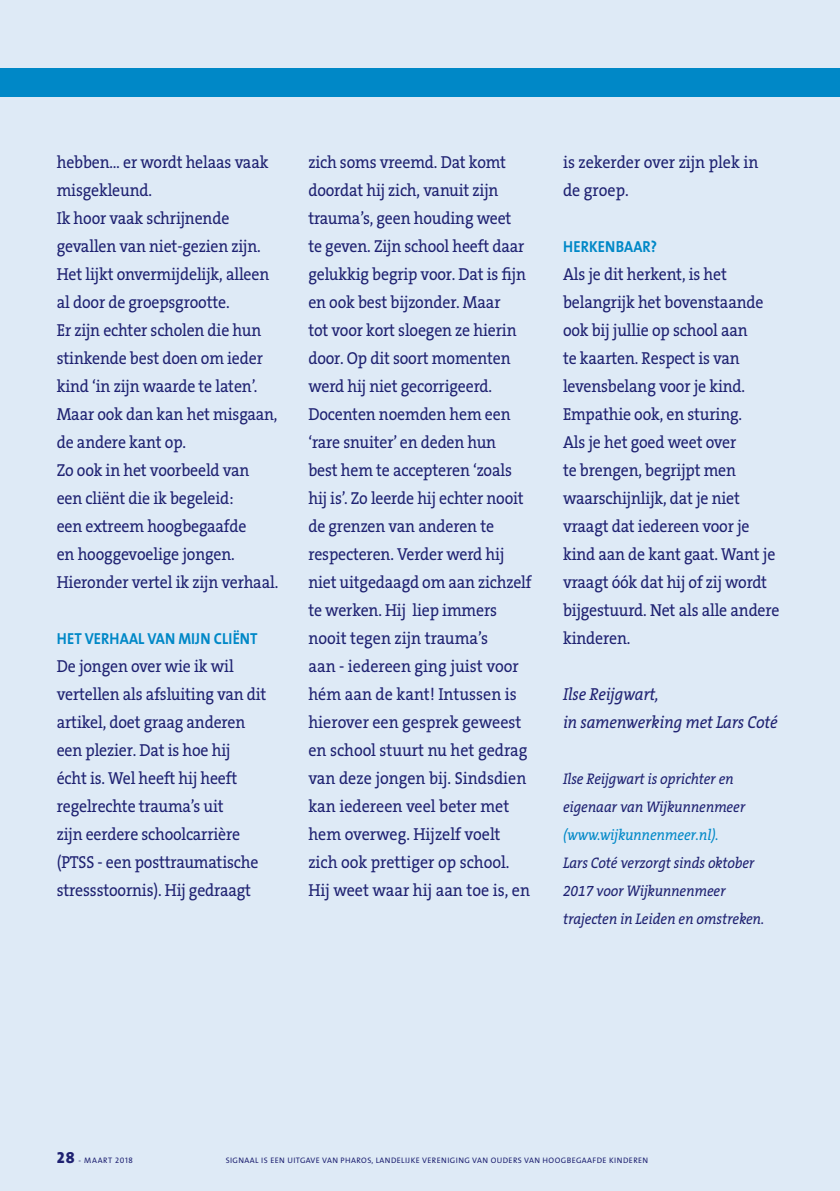
<style>
.page{position:relative;width:840px;height:1191px;background:#fff}
.page>*{position:absolute;margin:0;border:0;box-sizing:border-box;transform-origin:0 0}
.t1{font:17.4px/28px "The Serif B5 Plain";letter-spacing:-.01em;color:#1e2171;scale:.91 1}
.t2{font:italic 17.4px/28px "The Serif B5 Plain";letter-spacing:-.01em;color:#1e2171;scale:.91 1}
.t3{font:17.4px/28px "The Serif B5 Plain";letter-spacing:-.01em;color:#1e2171;scale:.92 1}
.t4{font:700 16px "The Sans";letter-spacing:.005em;color:#0088c7;scale:.91 1}
.t5{font:italic 15.4px/28px "The Serif B5 Plain";letter-spacing:-.01em;color:#1e2171;scale:.91 1}
.t6{font:italic 15.4px "The Serif B5 Plain";letter-spacing:-.01em;color:#0088c7;scale:.91 1}
.t7{font:8px "The Sans Regular Caps";letter-spacing:.05em;color:#1e2171}
.t8{font:8px "The Sans Regular Caps";letter-spacing:.08em;color:#1e2171}
.s1{font-family:"The Sans Extra Bold Caps";font-size:16px}
</style>
<div class="page">
<div style="left:0;top:0;width:839px;height:1191px;background:#deeaf6"></div>
<div style="left:0;top:68px;width:839px;height:28px;background:#0088c7"></div>
<p class="t1" style="left:57px;top:149px;width:245px">hebben… er wordt helaas vaak misgekleund.<br>Ik hoor vaak schrijnende gevallen van niet-gezien zijn.<br>Het lijkt onvermijdelijk, alleen al door de groepsgrootte.<br>Er zijn echter scholen die hun stinkende best doen om ieder kind ‘in zijn waarde te laten’.<br>Maar ook dan kan het misgaan, de andere kant op.<br>Zo ook in het voorbeeld van een cliënt die ik begeleid:<br>een extreem hoogbegaafde<br>en hooggevoelige jongen.<br>Hieronder vertel ik zijn verhaal.</p>
<p class="t4" style="left:57px;top:625px;width:222px">HET VERHAAL VAN MIJN CLIËNT</p>
<p class="t1" style="left:57px;top:653px;width:232px">De jongen over wie ik wil vertellen als afsluiting van dit artikel, doet graag anderen een plezier. Dat is hoe hij<br>écht is. Wel heeft hij heeft regelrechte trauma’s uit<br>zijn eerdere schoolcarrière (PTSS - een posttraumatische stressstoornis). Hij gedraagt</p>
<p class="t1" style="left:308px;top:149px;width:247px">zich soms vreemd. Dat komt doordat hij zich, vanuit zijn trauma’s, geen houding weet<br>te geven. Zijn school heeft daar gelukkig begrip voor. Dat is fijn en ook best bijzonder. Maar<br>tot voor kort sloegen ze hierin door. Op dit soort momenten werd hij niet gecorrigeerd.<br>Docenten noemden hem een ‘rare snuiter’ en deden hun<br>best hem te accepteren ‘zoals hij is’. Zo leerde hij echter nooit de grenzen van anderen te respecteren. Verder werd hij niet uitgedaagd om aan zichzelf te werken. Hij liep immers nooit tegen zijn trauma’s<br>aan - iedereen ging juist voor hém aan de kant! Intussen is hierover een gesprek geweest en school stuurt nu het gedrag van deze jongen bij. Sindsdien kan iedereen veel beter met hem overweg. Hijzelf voelt zich ook prettiger op school.<br>Hij weet waar hij aan toe is, en</p>
<p class="t3" style="left:562px;top:149px;width:214px">is zekerder over zijn plek in de groep.</p>
<p class="t4" style="left:562px;top:233px;width:105px">HERKENBAAR?</p>
<p class="t1" style="left:562px;top:261px;width:239px">Als je dit herkent, is het belangrijk het bovenstaande ook bij jullie op school aan<br>te kaarten. Respect is van levensbelang voor je kind.<br>Empathie ook, en sturing.<br>Als je het goed weet over<br>te brengen, begrijpt men waarschijnlijk, dat je niet vraagt dat iedereen voor je kind aan de kant gaat. Want je vraagt óók dat hij of zij wordt bijgestuurd. Net als alle andere kinderen.</p>
<p class="t2" style="left:562px;top:681px;width:237px">Ilse Reijgwart,<br>in samenwerking met Lars Coté</p>
<p class="t5" style="left:562px;top:765px;width:202px">Ilse Reijgwart is oprichter en eigenaar van Wijkunnenmeer</p>
<p class="t6" style="left:562px;top:827px;width:172px">(www.wijkunnenmeer.nl).</p>
<p class="t5" style="left:562px;top:849px;width:222px">Lars Coté verzorgt sinds oktober<br>2017 voor Wijkunnenmeer trajecten in Leiden en omstreken.</p>
<p class="t8" style="left:57px;top:1155px;width:78px"><span class="s1">28</span> - MAART 2018</p>
<p class="t7" style="left:225px;top:1155px;width:424px">SIGNAAL IS EEN UITGAVE VAN PHAROS, LANDELIJKE VERENIGING VAN OUDERS VAN HOOGBEGAAFDE KINDEREN</p>
</div>
